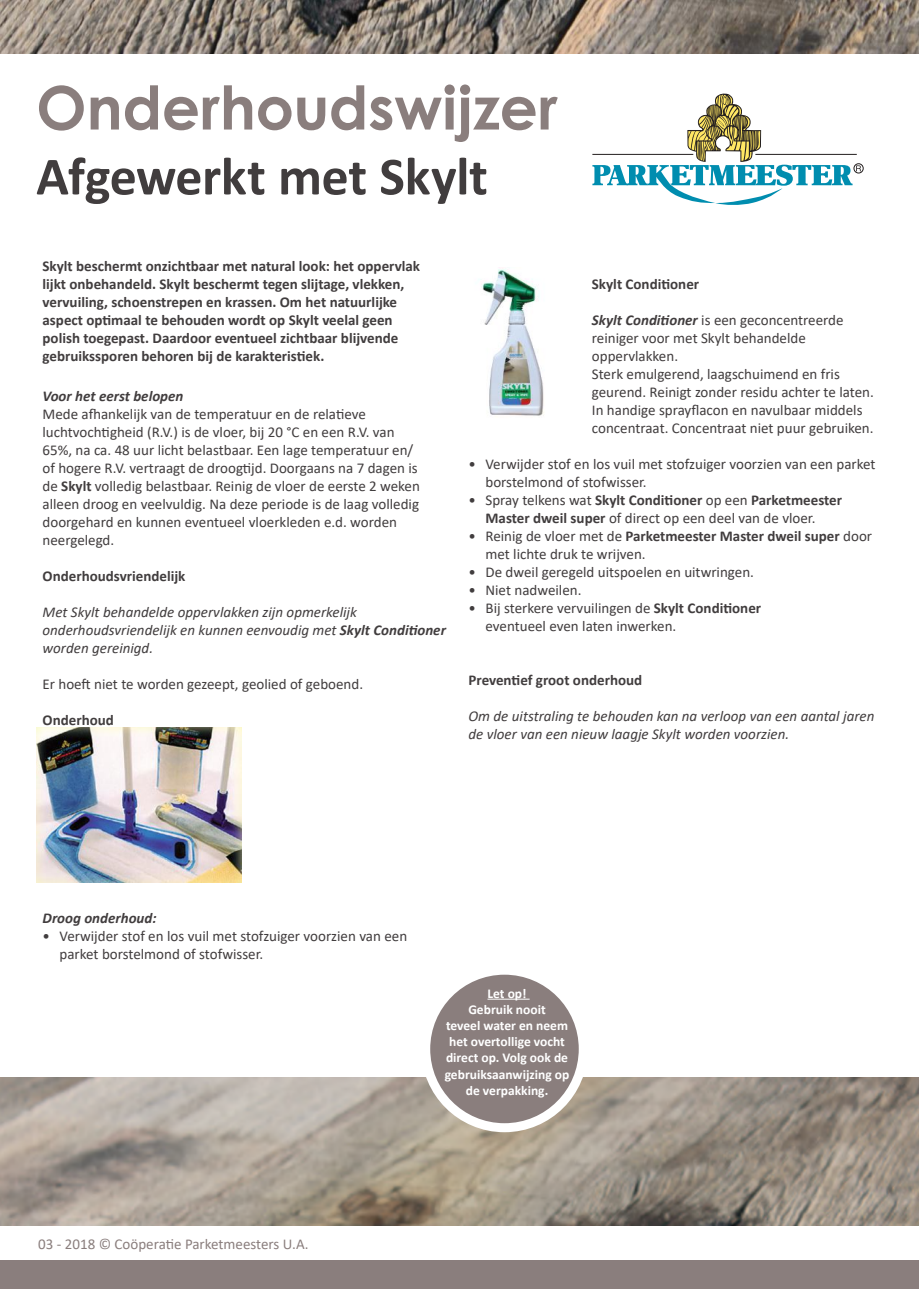
<style>
.page{position:relative;width:919px;height:1289px;background:#fff}
.page>*{position:absolute;margin:0;border:0;box-sizing:border-box;transform-origin:0 0}
.t1{font:700 60px "Century Gothic";letter-spacing:-.005em;color:#8a7e7d}
.t2{font:700 54px "Calibri";letter-spacing:-.01em;color:#413d3e}
.t3{font:15px/18px "Calibri";color:#413d3e}
.t4{font:700 15px/18px "Calibri";color:#413d3e}
.t5{font:italic 15px/18px "Calibri";color:#413d3e}
.t6{font:15px "Calibri";color:#8a7e7d}
.t7{font:italic 700 15px "Calibri";color:#413d3e}
.t8{font:700 13.5px/16.2px "Calibri";color:#fff;text-align:center}
.s1{font-weight:700}
.s2{font-weight:700;font-style:italic}
</style>
<div class="page">
<img style="left:37px;top:727px;width:205px;height:155px">
<img style="left:481px;top:267px;width:63px;height:149px">
<div style="left:853px;top:163px;width:10px;height:10px;border:1px solid #241f1f;border-radius:50%"></div>
<svg style="left:592px;top:94px;width:268px;height:111px"></svg>
<img style="left:0;top:0;width:918px;height:54px">
<img style="left:0;top:1077px;width:918px;height:148px">
<div style="left:0;top:1260px;width:918px;height:28px;background:#8a7e7d"></div>
<div style="left:425px;top:970px;width:158px;height:157px;background:#8a7e7d;border-radius:50%"></div>
<div style="left:421px;top:965px;width:166px;height:167px;border:9px solid #fff;border-radius:50%"></div>
<hr style="left:487px;top:998px;width:42px;height:1px;background:#fff">
<h1 class="t1" style="left:36px;top:62px;width:523px">Onderhoudswijzer</h1>
<h2 class="t2" style="left:36px;top:138px;width:453px">Afgewerkt met Skylt</h2>
<p class="t4" style="left:43px;top:256px;width:379px">Skylt beschermt onzichtbaar met natural look: het oppervlak lijkt onbehandeld. Skylt beschermt tegen slijtage, vlekken, vervuiling, schoenstrepen en krassen. Om het natuurlijke aspect optimaal te behouden wordt op Skylt veelal geen polish toegepast. Daardoor eventueel zichtbaar blijvende gebruikssporen behoren bij de karakteristiek.</p>
<p class="t7" style="left:43px;top:385px;width:142px">Voor het eerst belopen</p>
<p class="t3" style="left:43px;top:405px;width:379px">Mede afhankelijk van de temperatuur en de relatieve luchtvochtigheid (R.V.) is de vloer, bij 20 °C en een R.V. van 65%, na ca. 48 uur licht belastbaar. Een lage temperatuur en/ of hogere R.V. vertraagt de droogtijd. Doorgaans na 7 dagen is de <span class="s1">Skylt</span> volledig belastbaar. Reinig de vloer de eerste 2 weken alleen droog en veelvuldig. Na deze periode is de laag volledig doorgehard en kunnen eventueel vloerkleden e.d. worden neergelegd.</p>
<p class="t4" style="left:43px;top:567px;width:144px">Onderhoudsvriendelijk</p>
<p class="t5" style="left:43px;top:602px;width:405px">Met Skylt behandelde oppervlakken zijn opmerkelijk onderhoudsvriendelijk en kunnen eenvoudig met <span class="s1">Skylt Conditioner </span>worden gereinigd.</p>
<p class="t3" style="left:43px;top:675px;width:322px">Er hoeft niet te worden gezeept, geolied of geboend.</p>
<p class="t4" style="left:43px;top:711px;width:73px">Onderhoud</p>
<p class="t4" style="left:592px;top:274px;width:109px">Skylt Conditioner</p>
<p class="t3" style="left:592px;top:310px;width:283px"><span class="s2">Skylt Conditioner</span> is een geconcentreerde reiniger voor met Skylt behandelde oppervlakken.<br>Sterk emulgerend, laagschuimend en fris geurend. Reinigt zonder residu achter te laten.<br>In handige sprayflacon en navulbaar middels concentraat. Concentraat niet puur gebruiken.</p>
<p class="t3" style="left:485px;top:454px;width:391px;text-indent:-17px">• Verwijder stof en los vuil met stofzuiger voorzien van een parket borstelmond of stofwisser.</p>
<p class="t3" style="left:485px;top:490px;width:358px;text-indent:-17px">• Spray telkens wat <span class="s1">Skylt Conditioner</span> op een <span class="s1">Parketmeester<br>Master dweil super</span> of direct op een deel van de vloer.</p>
<p class="t3" style="left:485px;top:526px;width:388px;text-indent:-17px">• Reinig de vloer met de <span class="s1">Parketmeester Master dweil super</span> door met lichte druk te wrijven.</p>
<p class="t3" style="left:468px;top:562px;width:287px">• De dweil geregeld uitspoelen en uitwringen.</p>
<p class="t3" style="left:468px;top:580px;width:114px">• Niet nadweilen.</p>
<p class="t3" style="left:485px;top:598px;width:277px;text-indent:-17px">• Bij sterkere vervuilingen de <span class="s1">Skylt Conditioner </span>eventueel even laten inwerken.</p>
<p class="t4" style="left:468px;top:670px;width:175px">Preventief groot onderhoud</p>
<p class="t5" style="left:468px;top:706px;width:407px">Om de uitstraling te behouden kan na verloop van een aantal jaren de vloer van een nieuw laagje Skylt worden voorzien.</p>
<p class="t7" style="left:43px;top:907px;width:115px">Droog onderhoud:</p>
<p class="t3" style="left:60px;top:927px;width:349px;text-indent:-17px">• Verwijder stof en los vuil met stofzuiger voorzien van een parket borstelmond of stofwisser.</p>
<p class="t6" style="left:38px;top:1233px;width:272px">03 - 2018 © Coöperatie Parketmeesters U.A.</p>
<p class="t8" style="left:444px;top:984px;width:126px">Let op!<br>Gebruik nooit<br>teveel water en neem het overtollige vocht direct op. Volg ook de gebruiksaanwijzing op de verpakking.</p>
</div>
